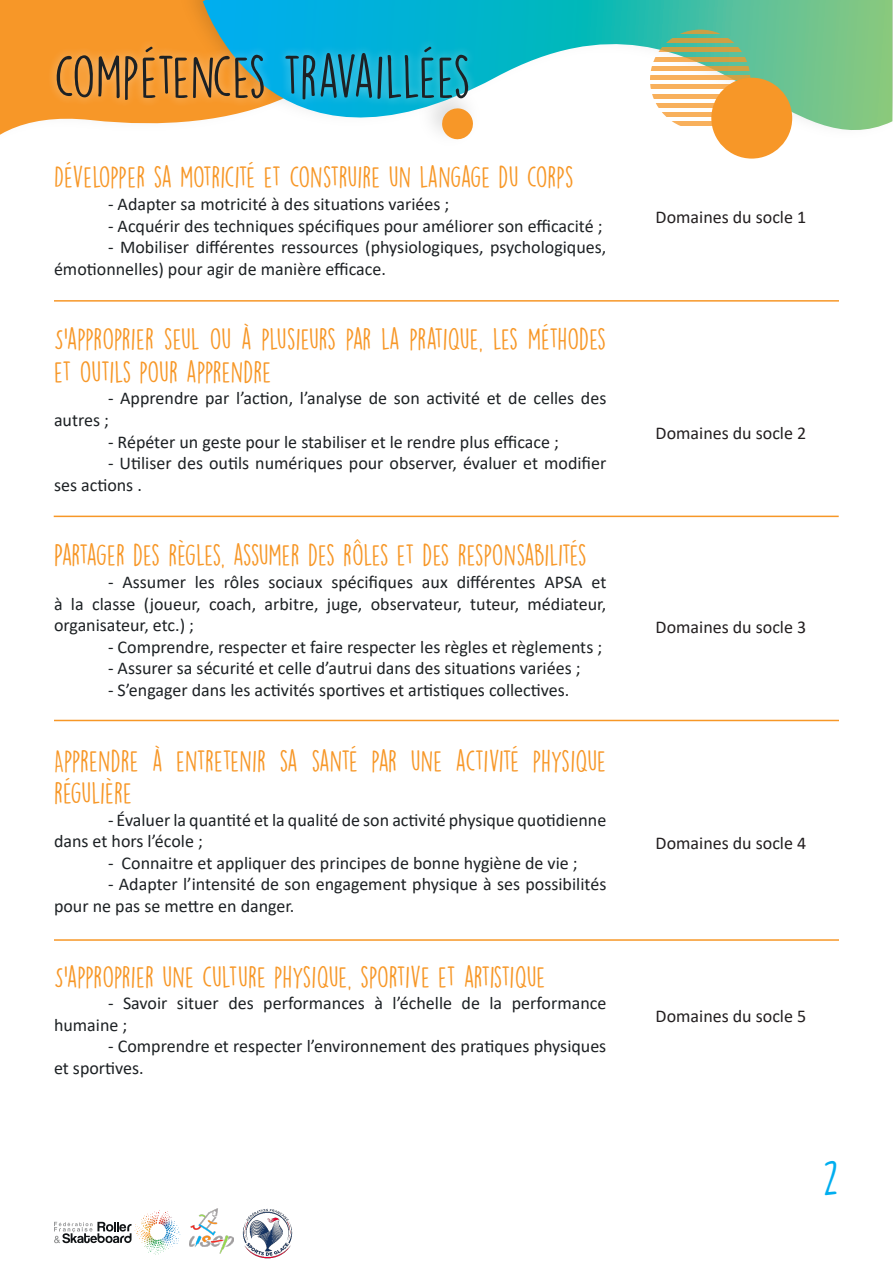
<style>
.page{position:relative;width:893px;height:1263px;background:#fff}
.page>*{position:absolute;margin:0;border:0;box-sizing:border-box;transform-origin:0 0}
.t1{font:54px "DK Lemon Yellow Sun";letter-spacing:-.03em;color:#1d2124}
.t2{font:45px "DK Lemon Yellow Sun";color:#00aeef}
.t3{font:27px/32.4px "DK Lemon Yellow Sun";letter-spacing:-.02em;color:#f79727}
.t4{font:27px "DK Lemon Yellow Sun";color:#f79727}
.t5{font:18px/21.6px "Calibri";color:#1d2124}
.t6{font:18px "Calibri";color:#231f20}
</style>
<div class="page">
<svg style="left:0;top:0;width:169px;height:135px;background:#f7a648"></svg>
<img style="left:169px;top:0;width:34px;height:123px">
<svg style="left:203px;top:0;width:689px;height:158px"></svg>
<div style="left:711px;top:78px;width:81px;height:81px;background:#f79728;border-radius:50%"></div>
<svg style="left:650px;top:39px;width:100px;height:4px"></svg>
<hr style="left:650px;top:30px;width:100px;height:3px;background:#f79728">
<svg style="left:650px;top:48px;width:100px;height:4px"></svg>
<svg style="left:650px;top:57px;width:100px;height:4px"></svg>
<svg style="left:650px;top:66px;width:100px;height:4px"></svg>
<svg style="left:650px;top:76px;width:100px;height:4px"></svg>
<svg style="left:650px;top:85px;width:78px;height:4px"></svg>
<svg style="left:650px;top:94px;width:69px;height:4px"></svg>
<svg style="left:650px;top:103px;width:64px;height:4px"></svg>
<svg style="left:650px;top:113px;width:62px;height:4px"></svg>
<svg style="left:650px;top:122px;width:62px;height:4px"></svg>
<svg style="left:54px;top:1210px;width:127px;height:45px"></svg>
<img style="left:242px;top:1209px;width:51px;height:50px">
<img style="left:190px;top:1209px;width:44px;height:44px">
<div style="left:47px;top:38px;width:431px;height:71px;background:#fff;opacity:.5"></div>
<hr style="left:54px;top:300px;width:785px;height:2px;background:#f79727">
<hr style="left:54px;top:516px;width:785px;height:1px;background:#f79727">
<hr style="left:54px;top:720px;width:785px;height:1px;background:#f79727">
<hr style="left:54px;top:939px;width:785px;height:2px;background:#f79727">
<p class="t1" style="left:54px;top:44px;width:418px">COMPÉTENCES TRAVAILLÉES</p>
<p class="t3" style="left:54px;top:161px;width:521px">DÉVELOPPER SA MOTRICITÉ ET CONSTRUIRE UN LANGAGE DU CORPS</p>
<p class="t5" style="left:108px;top:193px;width:343px">- Adapter sa motricité à des situations variées ;</p>
<p class="t5" style="left:108px;top:214px;width:496px">- Acquérir des techniques spécifiques pour améliorer son efficacité ;</p>
<p class="t5" style="left:54px;top:236px;width:554px;text-indent:54px">- Mobiliser différentes ressources (physiologiques, psychologiques, émotionnelles) pour agir de manière efficace.</p>
<p class="t3" style="left:54px;top:323px;width:554px">S’APPROPRIER SEUL OU À PLUSIEURS PAR LA PRATIQUE, LES MÉTHODES<br>ET OUTILS POUR APPRENDRE</p>
<p class="t5" style="left:54px;top:387px;width:554px;text-indent:54px">- Apprendre par l’action, l’analyse de son activité et de celles des autres ;</p>
<p class="t5" style="left:108px;top:430px;width:452px">- Répéter un geste pour le stabiliser et le rendre plus efficace ;</p>
<p class="t5" style="left:54px;top:452px;width:554px;text-indent:54px">- Utiliser des outils numériques pour observer, évaluer et modifier ses actions .</p>
<p class="t3" style="left:54px;top:539px;width:534px">PARTAGER DES RÈGLES, ASSUMER DES RÔLES ET DES RESPONSABILITÉS</p>
<p class="t5" style="left:54px;top:571px;width:554px;text-align:justify;text-indent:54px">- Assumer les rôles sociaux spécifiques aux différentes APSA et à la classe (joueur, coach, arbitre, juge, observateur, tuteur, médiateur, organisateur, etc.) ;</p>
<p class="t5" style="left:108px;top:635px;width:496px">- Comprendre, respecter et faire respecter les règles et règlements ;</p>
<p class="t5" style="left:108px;top:657px;width:474px">- Assurer sa sécurité et celle d’autrui dans des situations variées ;</p>
<p class="t5" style="left:108px;top:679px;width:463px">- S’engager dans les activités sportives et artistiques collectives.</p>
<p class="t3" style="left:54px;top:744px;width:554px">APPRENDRE À ENTRETENIR SA SANTÉ PAR UNE ACTIVITÉ PHYSIQUE<br>RÉGULIÈRE</p>
<p class="t5" style="left:54px;top:808px;width:554px;text-indent:54px">- Évaluer la quantité et la qualité de son activité physique quotidienne dans et hors l’école ;</p>
<p class="t5" style="left:108px;top:851px;width:471px">- Connaitre et appliquer des principes de bonne hygiène de vie ;</p>
<p class="t5" style="left:54px;top:873px;width:554px;text-indent:54px">- Adapter l’intensité de son engagement physique à ses possibilités pour ne pas se mettre en danger.</p>
<p class="t4" style="left:54px;top:960px;width:493px">S’APPROPRIER UNE CULTURE PHYSIQUE, SPORTIVE ET ARTISTIQUE</p>
<p class="t5" style="left:54px;top:992px;width:554px;text-indent:54px">- Savoir situer des performances à l’échelle de la performance humaine ;</p>
<p class="t5" style="left:54px;top:1035px;width:554px;text-indent:54px">- Comprendre et respecter l’environnement des pratiques physiques et sportives.</p>
<p class="t6" style="left:656px;top:204px;width:152px">Domaines du socle 1</p>
<p class="t6" style="left:656px;top:420px;width:152px">Domaines du socle 2</p>
<p class="t6" style="left:656px;top:614px;width:152px">Domaines du socle 3</p>
<p class="t6" style="left:656px;top:830px;width:152px">Domaines du socle 4</p>
<p class="t6" style="left:656px;top:1003px;width:152px">Domaines du socle 5</p>
<h2 class="t2" style="left:823px;top:1150px;width:18px">2</h2>
</div>
